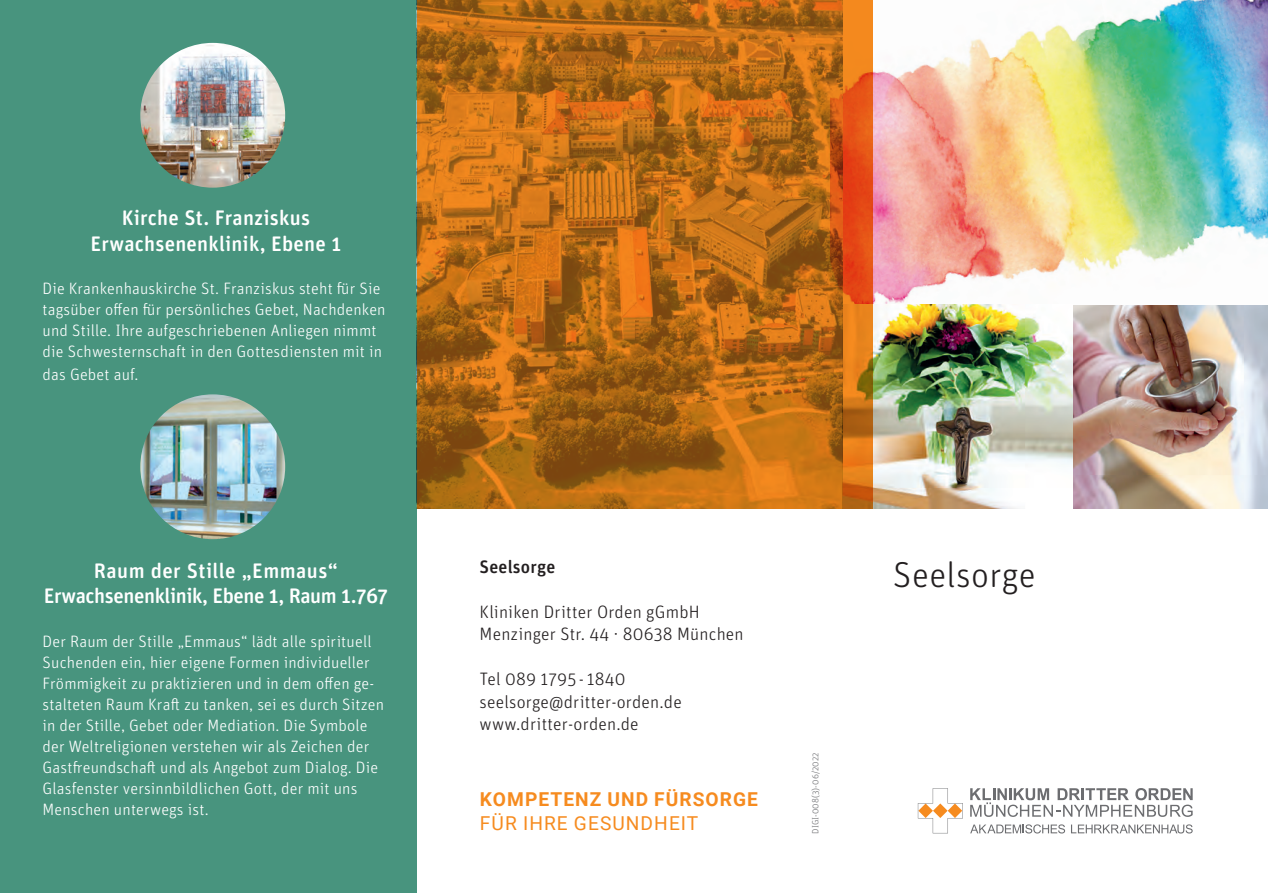
<style>
.page{position:relative;width:1268px;height:893px;background:#fff}
.page>*{position:absolute;margin:0;border:0;box-sizing:border-box;transform-origin:0 0}
.t1{font:300 36px "Unit Rounded Pro";letter-spacing:.01em;color:#231f20}
.t2{font:500 21px/25.5px "Unit Rounded Pro";letter-spacing:-.02em;color:#fff;text-align:center}
.t3{font:500 21px/25.5px "Unit Rounded Pro";letter-spacing:.01em;color:#fff;text-align:center}
.t4{font:700 19.2px "Roboto";letter-spacing:.055em;color:#f68b1f}
.t5{font:19.2px "Roboto";letter-spacing:.055em;color:#f68b1f}
.t6{font:300 18px/22.5px "Unit Rounded Pro";letter-spacing:.01em;color:#231f20}
.t7{font:500 18px "Unit Rounded Pro";letter-spacing:.01em;color:#231f20}
.t8{font:300 16.5px/21px "Unit Rounded Pro";letter-spacing:.01em;color:#fff}
.t9{font:300 9px "Unit Rounded Pro";letter-spacing:.01em;color:#6c6d70}
</style>
<div class="page">
<div style="left:0;top:0;width:417px;height:893px;background:#48947e"></div>
<img style="left:1072px;top:305px;width:195px;height:204px">
<img style="left:872px;top:0;width:395px;height:305px">
<img style="left:872px;top:305px;width:200px;height:204px">
<svg style="left:917px;top:788px;width:45px;height:45px"></svg>
<svg style="left:970px;top:824px;width:94px;height:9px"></svg>
<svg style="left:1071px;top:824px;width:121px;height:9px"></svg>
<svg style="left:970px;top:788px;width:222px;height:29px"></svg>
<svg style="left:417px;top:0;width:455px;height:509px;background:#b96916"></svg>
<img style="left:140px;top:43px;width:145px;height:145px;border-radius:72px">
<img style="left:140px;top:394px;width:145px;height:145px;border-radius:72px">
<p class="t3" style="left:90px;top:204px;width:252px">Kirche St. Franziskus<br>Erwachsenenklinik, Ebene 1</p>
<p class="t8" style="left:43px;top:278px;width:344px">Die Krankenhauskirche St. Franziskus steht für Sie tagsüber offen für persönliches Gebet, Nachdenken und Stille. Ihre aufgeschriebenen Anliegen nimmt die Schwesternschaft in den Gottesdiensten mit in</p>
<p class="t8" style="left:43px;top:363px;width:97px">das Gebet auf.</p>
<p class="t2" style="left:44px;top:557px;width:346px">Raum der Stille „Emmaus“<br>Erwachsenenklinik, Ebene 1, Raum 1.767</p>
<p class="t8" style="left:43px;top:630px;width:343px">Der Raum der Stille „Emmaus“ lädt alle spirituell Suchenden ein, hier eigene Formen individueller Frömmigkeit zu praktizieren und in dem offen ge&shy;stalteten Raum Kraft zu tanken, sei es durch Sitzen in der Stille, Gebet oder Mediation. Die Symbole der Weltreligionen verstehen wir als Zeichen der Gastfreundschaft und als Angebot zum Dialog. Die Glasfenster versinnbildlichen Gott, der mit uns Menschen unterwegs ist.</p>
<p class="t7" style="left:479px;top:554px;width:77px">Seelsorge</p>
<p class="t6" style="left:479px;top:600px;width:221px">Kliniken Dritter Orden gGmbH</p>
<p class="t6" style="left:479px;top:622px;width:265px">Menzinger Str. 44 · 80638 München</p>
<p class="t6" style="left:479px;top:667px;width:147px">Tel 089 1795 - 1840</p>
<p class="t6" style="left:479px;top:690px;width:204px">seelsorge@dritter-orden.de www.dritter-orden.de</p>
<p class="t4" style="left:480px;top:786px;width:279px">KOMPETENZ UND FÜRSORGE</p>
<p class="t5" style="left:480px;top:810px;width:220px">FÜR IHRE GESUNDHEIT</p>
<p class="t9" style="left:809px;top:833px;width:82px;rotate:-90deg">DIGI-008(3)-06/2022</p>
<p class="t1" style="left:893px;top:552px;width:144px">Seelsorge</p>
</div>
